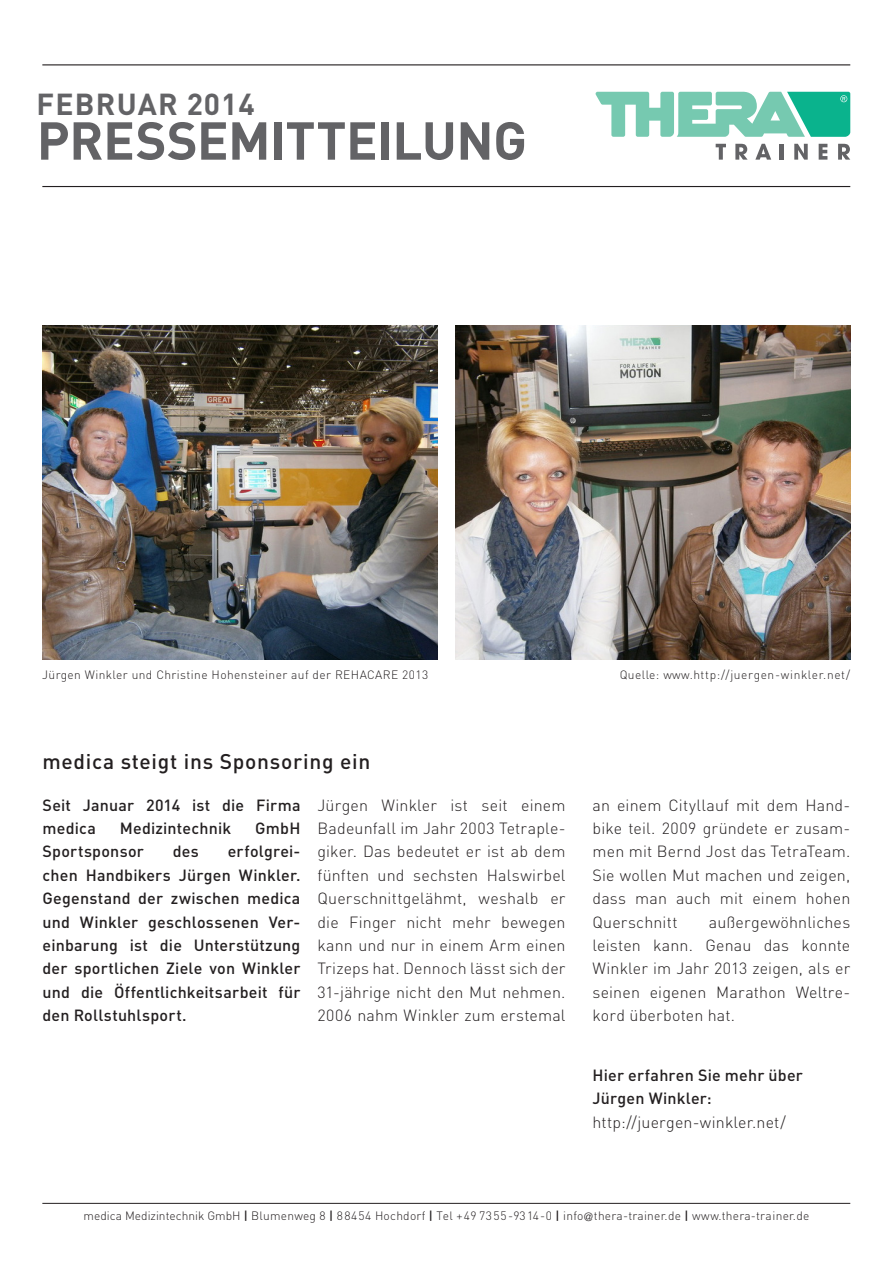
<style>
.page{position:relative;width:893px;height:1263px;background:#fff}
.page>*{position:absolute;margin:0;border:0;box-sizing:border-box;transform-origin:0 0}
.Headline_Schlagwort{font:700 52.5px "DIN Pro";letter-spacing:-.01em;color:#636366}
.Headline{font:700 30px "DIN Pro";letter-spacing:.04em;color:#636366}
.Subheadline_oberer_S{font:500 21px "DIN Pro";letter-spacing:.035em;color:#231f20}
.t1{font:300 16.05px/23.4px "DIN Pro";letter-spacing:.01em;color:#231f20;text-align:justify}
.t2{font:500 16.05px/23.4px "DIN Pro";letter-spacing:.015em;color:#231f20}
.Subheadline_oberer_S-2{font:300 12px "DIN Pro";letter-spacing:.035em;color:#231f20}
.s1{font-weight:500}
.s2{font-family:"Helvetica Neue LT Pro";font-size:11.7px}
</style>
<div class="page">
<svg style="left:716px;top:144px;width:10px;height:16px"></svg>
<svg style="left:735px;top:144px;width:13px;height:16px"></svg>
<svg style="left:755px;top:144px;width:16px;height:16px"></svg>
<hr style="left:780px;top:144px;width:4px;height:16px;background:#636366">
<svg style="left:794px;top:144px;width:14px;height:16px"></svg>
<svg style="left:819px;top:144px;width:8px;height:16px"></svg>
<svg style="left:838px;top:144px;width:12px;height:16px"></svg>
<svg style="left:596px;top:91px;width:254px;height:46px"></svg>
<hr style="left:42px;top:64px;width:808px;height:1px;background:#231f20">
<hr style="left:42px;top:186px;width:808px;height:1px;background:#231f20">
<hr style="left:42px;top:1203px;width:808px;height:1px;background:#231f20">
<img style="left:455px;top:325px;width:395px;height:335px">
<img style="left:43px;top:325px;width:395px;height:335px">
<p class="Headline" style="left:37px;top:83px;width:219px">FEBRUAR 2014</p>
<p class="Headline_Schlagwort" style="left:37px;top:105px;width:491px">PRESSEMITTEILUNG</p>
<p class="Subheadline_oberer_S-2" style="left:42px;top:666px;width:388px">Jürgen Winkler und Christine Hohensteiner auf der REHACARE 2013</p>
<p class="Subheadline_oberer_S-2" style="left:620px;top:666px;width:232px">Quelle: www.http://juergen-winkler.net/</p>
<p class="Subheadline_oberer_S" style="left:42px;top:747px;width:329px">medica steigt ins Sponsoring ein</p>
<p class="t2" style="left:43px;top:792px;width:259px">Seit Januar 2014 ist die Firma medica</p>
<p class="t2" style="left:120px;top:816px;width:113px">Medizintechnik</p>
<p class="t2" style="left:255px;top:816px;width:47px">GmbH</p>
<p class="t2" style="left:43px;top:839px;width:103px">Sportsponsor</p>
<p class="t2" style="left:173px;top:839px;width:28px">des</p>
<p class="t2" style="left:43px;top:839px;width:259px;text-align:justify;text-indent:185px">erfolgrei&shy;chen Handbikers Jürgen Winkler.<br>Gegenstand der zwischen medica und Winkler geschlossenen Ver&shy;einbarung ist die Unterstützung der sportlichen Ziele von Winkler und die Öffentlichkeitsarbeit für den Rollstuhlsport.</p>
<p class="t1" style="left:317px;top:792px;width:250px">Jürgen Winkler ist seit einem Badeunfall im Jahr 2003 Tetraple&shy;giker. Das bedeutet er ist ab dem fünften und sechsten Halswirbel Querschnittgelähmt, weshalb er die Finger nicht mehr bewegen kann und nur in einem Arm einen Trizeps hat. Dennoch lässt sich der 31-jährige nicht den Mut nehmen.<br>2006 nahm Winkler zum erstemal</p>
<p class="t1" style="left:592px;top:792px;width:259px">an einem Cityllauf mit dem Hand&shy;bike teil. 2009 gründete er zusam&shy;men mit Bernd Jost das TetraTeam.<br>Sie wollen Mut machen und zeigen, dass man auch mit einem hohen Querschnitt</p>
<p class="t1" style="left:592px;top:909px;width:259px;text-indent:116px">außergewöhnliches leisten kann. Genau das konnte Winkler im Jahr 2013 zeigen, als er seinen eigenen Marathon Weltre&shy;kord überboten hat.</p>
<p class="t2" style="left:592px;top:1062px;width:212px">Hier erfahren Sie mehr über</p>
<p class="t2" style="left:592px;top:1086px;width:121px">Jürgen Winkler:</p>
<p class="t1" style="left:592px;top:1109px;width:195px">http://juergen-winkler.net/</p>
<p class="Subheadline_oberer_S-2" style="left:84px;top:1207px;width:727px">medica Medizintechnik GmbH <span class="s1">|</span> Blumenweg 8 <span class="s1">|</span> 88454 Hochdorf <span class="s1">|</span> Tel +49 7355-93 14-0 <span class="s1">|</span> info<span class="s2">@</span>thera-trainer.de <span class="s1">|</span> www.thera-trainer.de</p>
</div>
